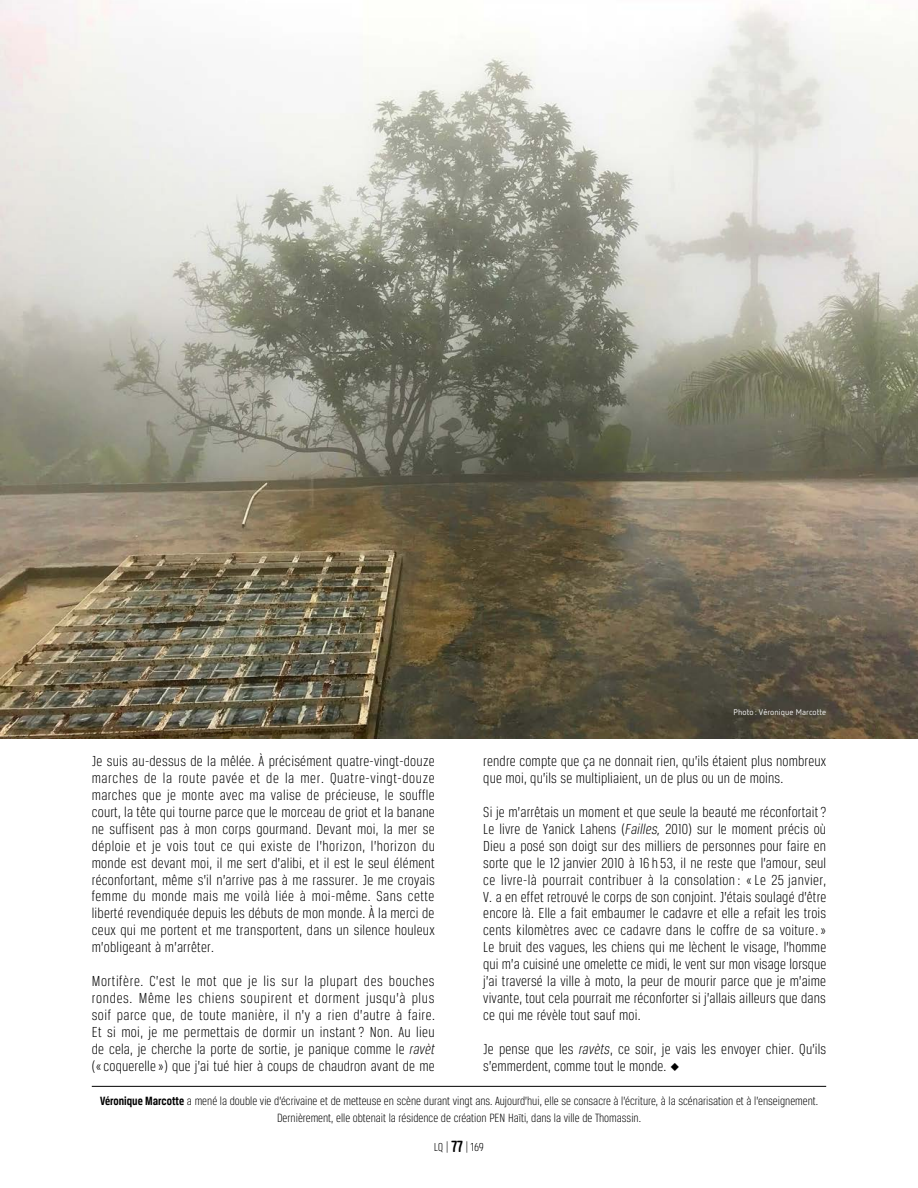
<style>
.page{position:relative;width:918px;height:1188px;background:#fff}
.page>*{position:absolute;margin:0;border:0;box-sizing:border-box;transform-origin:0 0}
.t1{font:300 15.45px/17px "Breuer Condensed";letter-spacing:.01em;color:#000;text-align:justify}
.t2{font:300 12.75px/17px "Breuer Condensed";color:#000;text-align:center}
.t3{font:200 12px "Akhand Soft";color:#000}
.t4{font:8.25px "Netto OT";letter-spacing:.005em;color:#fff}
.s1{font-style:italic}
.s2{font-family:"Monotype Sorts";font-weight:400;font-size:11.25px}
.s3{font-weight:700}
.s4{font-weight:700;font-size:16.5px}
</style>
<div class="page">
<img style="left:0;top:0;width:918px;height:739px">
<hr style="left:92px;top:1086px;width:734px;height:1px;background:#000">
<p class="t4" style="left:734px;top:708px;width:94px">Photo : Véronique Marcotte</p>
<p class="t1" style="left:92px;top:752px;width:345px">Je suis au-dessus de la mêlée. À précisément quatre-vingt-douze marches de la route pavée et de la mer. Quatre-vingt-douze marches que je monte avec ma valise de précieuse, le souffle court, la tête qui tourne parce que le morceau de griot et la banane ne suffisent pas à mon corps gourmand. Devant moi, la mer se déploie et je vois tout ce qui existe de l’horizon, l’horizon du monde est devant moi, il me sert d’alibi, et il est le seul élément réconfortant, même s’il n’arrive pas à me rassurer. Je me croyais femme du monde mais me voilà liée à moi-même. Sans cette liberté revendiquée depuis les débuts de mon monde. À la merci de ceux qui me portent et me transportent, dans un silence houleux m’obligeant à m’arrêter.</p>
<p class="t1" style="left:92px;top:973px;width:345px">Mortifère. C’est le mot que je lis sur la plupart des bouches rondes. Même les chiens soupirent et dorment jusqu’à plus soif parce que, de toute manière, il n’y a rien d’autre à faire.<br>Et si moi, je me permettais de dormir un instant ? Non. Au lieu de cela, je cherche la porte de sortie, je panique comme le <span class="s1">ravèt </span>(«coquerelle») que j’ai tué hier à coups de chaudron avant de me</p>
<p class="t1" style="left:483px;top:752px;width:344px">rendre compte que ça ne donnait rien, qu’ils étaient plus nombreux que moi, qu’ils se multipliaient, un de plus ou un de moins.</p>
<p class="t1" style="left:483px;top:803px;width:345px">Si je m’arrêtais un moment et que seule la beauté me réconfortait?<br>Le livre de Yanick Lahens (<span class="s1">Failles,</span> 2010) sur le moment précis où Dieu a posé son doigt sur des milliers de personnes pour faire en sorte que le 12 janvier 2010 à 16 h 53, il ne reste que l’amour, seul ce livre-là pourrait contribuer à la consolation : «Le 25 janvier, V. a en effet retrouvé le corps de son conjoint. J’étais soulagé d’être encore là. Elle a fait embaumer le cadavre et elle a refait les trois cents kilomètres avec ce cadavre dans le coffre de sa voiture.» Le bruit des vagues, les chiens qui me lèchent le visage, l’homme qui m’a cuisiné une omelette ce midi, le vent sur mon visage lorsque j’ai traversé la ville à moto, la peur de mourir parce que je m’aime vivante, tout cela pourrait me réconforter si j’allais ailleurs que dans ce qui me révèle tout sauf moi.</p>
<p class="t1" style="left:483px;top:1040px;width:345px">Je pense que les <span class="s1">ravèts</span>, ce soir, je vais les envoyer chier. Qu’ils s’emmerdent, comme tout le monde. <span class="s2">u</span></p>
<p class="t2" style="left:100px;top:1092px;width:720px"><span class="s3">Véronique Marcotte</span> a mené la double vie d’écrivaine et de metteuse en scène durant vingt ans. Aujourd’hui, elle se consacre à l’écriture, à la scénarisation et à l’enseignement.<br>Dernièrement, elle obtenait la résidence de création PEN Haïti, dans la ville de Thomassin.</p>
<p class="t3" style="left:434px;top:1141px;width:52px">LQ | <span class="s4">77</span> | 169</p>
</div>
